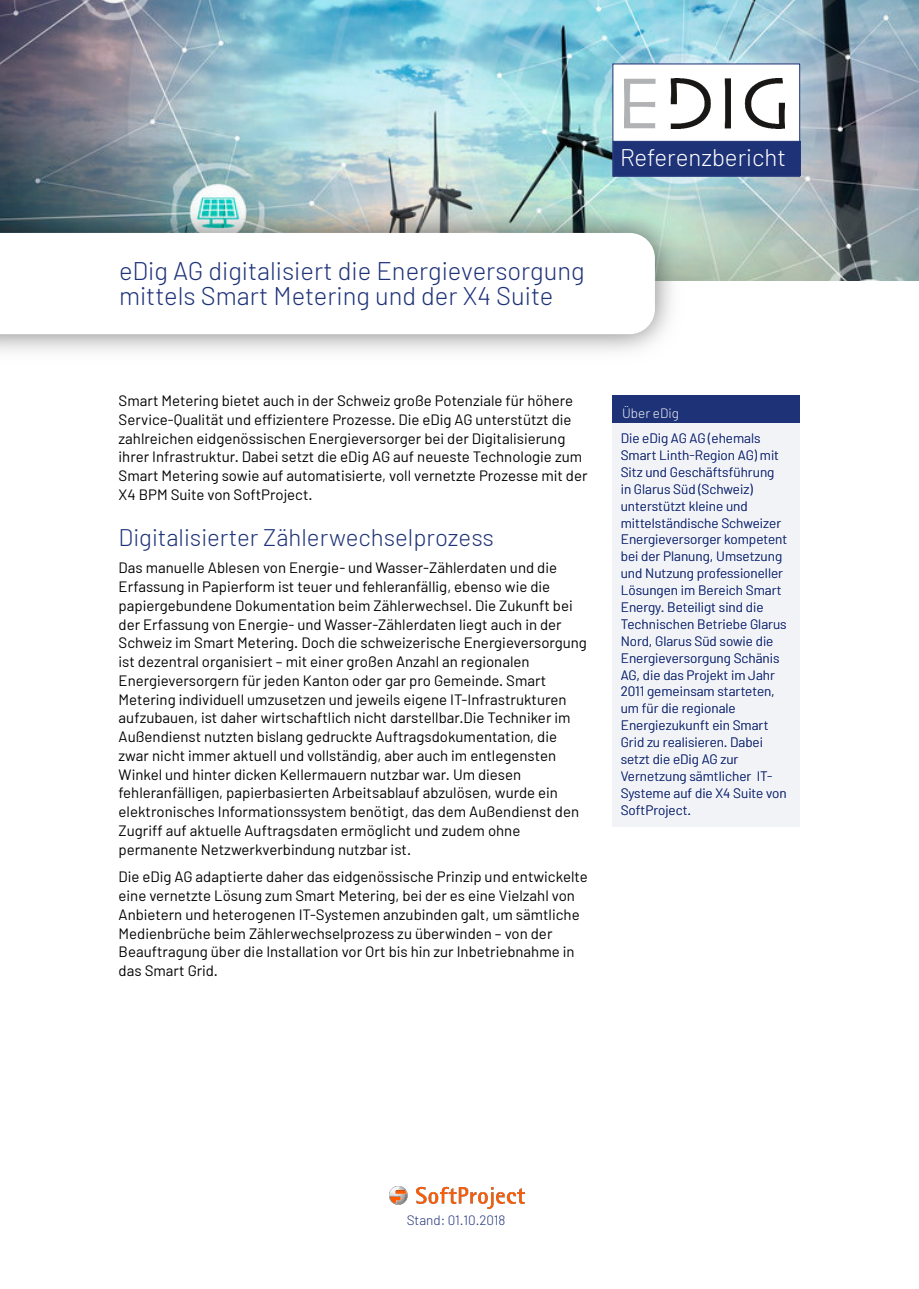
<style>
.page{position:relative;width:919px;height:1289px;background:#fff}
.page>*{position:absolute;margin:0;border:0;box-sizing:border-box;transform-origin:0 0}
.t1{font:300 25.5px/25.5px "Barlow";color:#1e3278}
.t2{font:300 24px "Barlow";color:#1e3278}
.t3{font:300 24px "Barlow";color:#fff}
.t4{font:15px/18.8px "Barlow";color:#000}
.t5{font:300 13.5px/17px "Barlow";color:#1e3278}
.t6{font:300 13.5px "Barlow";color:#f1f3f7}
</style>
<div class="page">
<img style="left:389px;top:1186px;width:135px;height:22px">
<img style="left:0;top:0;width:919px;height:281px">
<img style="left:0;top:203px;width:685px;height:148px">
<svg style="left:0;top:233px;width:655px;height:101px"></svg>
<div style="left:613px;top:64px;width:187px;height:112px;background:#fff"></div>
<div style="left:613px;top:141px;width:187px;height:35px;background:#1e3278;border:1px solid #1e3278"></div>
<img style="left:624px;top:78px;width:160px;height:50px">
<div style="left:612px;top:410px;width:187px;height:417px;background:#f1f3f7"></div>
<div style="left:612px;top:395px;width:187px;height:27px;background:#1e3278"></div>
<h2 class="t3" style="left:620px;top:142px;width:167px">Referenzbericht</h2>
<h1 class="t1" style="left:119px;top:257px;width:467px">eDig AG digitalisiert die Energieversorgung mittels Smart Metering und der X4 Suite</h1>
<p class="t4" style="left:119px;top:391px;width:470px">Smart Metering bietet auch in der Schweiz große Potenziale für höhere Service-Qualität und effizientere Prozesse. Die eDig AG unterstützt die zahlreichen eidgenössischen Energieversorger bei der Digitalisierung ihrer Infrastruktur. Dabei setzt die eDig AG auf neueste Technologie zum Smart Metering sowie auf automatisierte, voll vernetzte Prozesse mit der X4 BPM Suite von SoftProject.</p>
<h2 class="t2" style="left:119px;top:521px;width:377px">Digitalisierter Zählerwechselprozess</h2>
<p class="t4" style="left:119px;top:558px;width:470px">Das manuelle Ablesen von Energie- und Wasser-Zählerdaten und die Erfassung in Papierform ist teuer und fehleranfällig, ebenso wie die papiergebundene Dokumentation beim Zählerwechsel. Die Zukunft bei der Erfassung von Energie- und Wasser-Zählerdaten liegt auch in der Schweiz im Smart Metering. Doch die schweizerische Energieversorgung ist dezentral organisiert – mit einer großen Anzahl an regionalen Energieversorgern für jeden Kanton oder gar pro Gemeinde. Smart Metering individuell umzusetzen und jeweils eigene IT-Infrastrukturen aufzubauen, ist daher wirtschaftlich nicht darstellbar.Die Techniker im Außendienst nutzten bislang gedruckte Auftragsdokumentation, die zwar nicht immer aktuell und vollständig, aber auch im entlegensten Winkel und hinter dicken Kellermauern nutzbar war. Um diesen fehleranfälligen, papierbasierten Arbeitsablauf abzulösen, wurde ein elektronisches Informationssystem benötigt, das dem Außendienst den Zugriff auf aktuelle Auftragsdaten ermöglicht und zudem ohne permanente Netzwerkverbindung nutzbar ist.</p>
<p class="t4" style="left:119px;top:867px;width:470px">Die eDig AG adaptierte daher das eidgenössische Prinzip und entwickelte eine vernetzte Lösung zum Smart Metering, bei der es eine Vielzahl von Anbietern und heterogenen IT-Systemen anzubinden galt, um sämtliche Medienbrüche beim Zählerwechselprozess zu überwinden – von der Beauftragung über die Installation vor Ort bis hin zur Inbetriebnahme in das Smart Grid.</p>
<p class="t6" style="left:622px;top:404px;width:58px">Über eDig</p>
<p class="t5" style="left:621px;top:429px;width:168px">Die eDig AG AG (ehemals<br>Smart Linth-Region AG) mit<br>Sitz und Geschäftsführung in Glarus Süd (Schweiz) unterstützt kleine und mittelständische Schweizer<br>Energieversorger kompetent bei der Planung, Umsetzung und Nutzung professioneller<br>Lösungen im Bereich Smart<br>Energy. Beteiligt sind die<br>Technischen Betriebe Glarus<br>Nord, Glarus Süd sowie die<br>Energieversorgung Schänis<br>AG, die das Projekt im Jahr<br>2011 gemeinsam starteten, um für die regionale<br>Energiezukunft ein Smart<br>Grid zu realisieren. Dabei setzt die eDig AG zur<br>Vernetzung sämtlicher IT-<br>Systeme auf die X4 Suite von<br>SoftProject.</p>
<p class="t5" style="left:407px;top:1211px;width:100px">Stand: 01.10.2018</p>
</div>
